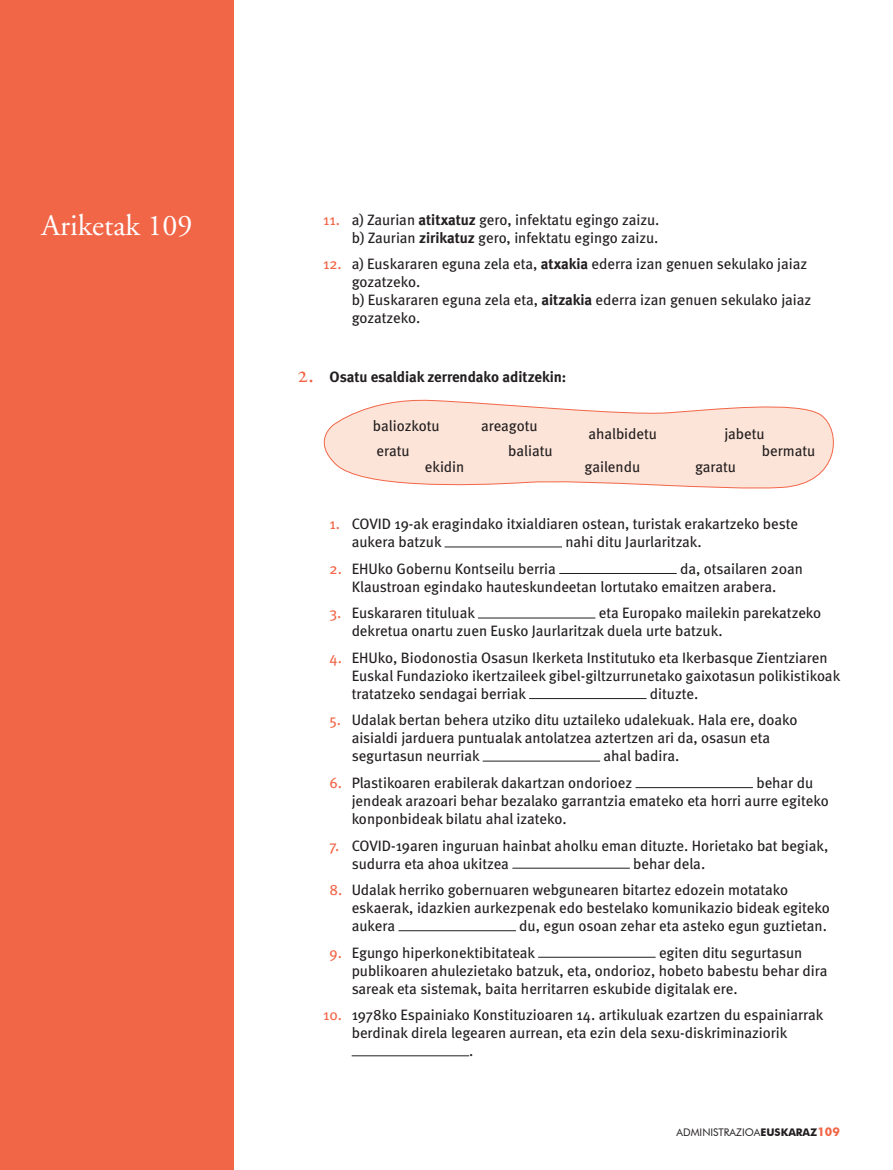
<style>
.page{position:relative;width:893px;height:1170px;background:#fff}
.page>*{position:absolute;margin:0;border:0;box-sizing:border-box;transform-origin:0 0}
.t1{font:30px "Adobe Garamond";color:#fff}
.Ariketak02{font:15px/18px "Meta";color:#231f20}
.Ariketako1{font:700 15px "Meta";color:#231f20}
.t2{font:10.5px "Futura BT";color:#231f20}
.s1{color:#f26648}
.s2{font-weight:700}
.s3{font-family:"Adobe Garamond Regular SC";font-weight:400;font-size:24px;color:#f26648}
.s4{font-weight:700;font-size:12px;color:#f26648}
</style>
<div class="page">
<div style="left:0;top:0;width:234px;height:1169px;background:#f26648"></div>
<hr style="left:445px;top:546px;width:117px;height:1px;background:#231f20">
<hr style="left:559px;top:573px;width:118px;height:1px;background:#231f20">
<hr style="left:478px;top:617px;width:117px;height:1px;background:#231f20">
<hr style="left:529px;top:698px;width:118px;height:1px;background:#231f20">
<hr style="left:483px;top:760px;width:117px;height:1px;background:#231f20">
<hr style="left:635px;top:787px;width:118px;height:1px;background:#231f20">
<hr style="left:512px;top:867px;width:118px;height:1px;background:#231f20">
<hr style="left:398px;top:930px;width:118px;height:1px;background:#231f20">
<hr style="left:538px;top:956px;width:118px;height:1px;background:#231f20">
<hr style="left:352px;top:1055px;width:117px;height:1px;background:#231f20">
<svg style="left:323px;top:399px;width:511px;height:90px"></svg>
<h1 class="t1" style="left:41px;top:209px;width:152px">Ariketak 109</h1>
<p class="Ariketak02" style="left:323px;top:210px;width:338px;text-align:right"><span class="s1">11.</span> a) Zaurian <span class="s2">atitxatuz</span> gero, infektatu egingo zaizu. b) Zaurian <span class="s2">zirikatuz</span> gero, infektatu egingo zaizu.</p>
<p class="Ariketak02" style="left:352px;top:255px;width:461px;text-indent:-28px"><span class="s1">12.</span> a) Euskararen eguna zela eta, <span class="s2">atxakia</span> ederra izan genuen sekulako jaiaz gozatzeko.<br>b) Euskararen eguna zela eta, <span class="s2">aitzakia</span> ederra izan genuen sekulako jaiaz gozatzeko.</p>
<p class="Ariketako1" style="left:298px;top:367px;width:270px"><span class="s3">2.</span> Osatu esaldiak zerrendako aditzekin:</p>
<p class="Ariketak02" style="left:373px;top:417px;width:68px">baliozkotu</p>
<p class="Ariketak02" style="left:481px;top:417px;width:58px">areagotu</p>
<p class="Ariketak02" style="left:377px;top:441px;width:35px">eratu</p>
<p class="Ariketak02" style="left:508px;top:441px;width:46px">baliatu</p>
<p class="Ariketak02" style="left:588px;top:425px;width:70px">ahalbidetu</p>
<p class="Ariketak02" style="left:585px;top:457px;width:57px">gailendu</p>
<p class="Ariketak02" style="left:724px;top:425px;width:42px">jabetu</p>
<p class="Ariketak02" style="left:762px;top:441px;width:55px">bermatu</p>
<p class="Ariketak02" style="left:425px;top:457px;width:41px">ekidin</p>
<p class="Ariketak02" style="left:695px;top:457px;width:42px">garatu</p>
<p class="Ariketak02" style="left:352px;top:515px;width:448px;text-indent:-22px"><span class="s1">1.</span> COVID 19-ak eragindako itxialdiaren ostean, turistak erakartzeko beste aukera batzuk</p>
<p class="Ariketak02" style="left:565px;top:533px;width:138px">nahi ditu Jaurlaritzak.</p>
<p class="Ariketak02" style="left:330px;top:559px;width:228px"><span class="s1">2.</span> EHUko Gobernu Kontseilu berria</p>
<p class="Ariketak02" style="left:352px;top:559px;width:453px;text-indent:328px">da, otsailaren 20an<br>Klaustroan egindako hauteskundeetan lortutako emaitzen arabera.</p>
<p class="Ariketak02" style="left:330px;top:604px;width:147px"><span class="s1">3.</span> Euskararen tituluak</p>
<p class="Ariketak02" style="left:352px;top:604px;width:471px;text-indent:247px">eta Europako mailekin parekatzeko dekretua onartu zuen Eusko Jaurlaritzak duela urte batzuk.</p>
<p class="Ariketak02" style="left:352px;top:648px;width:490px;text-indent:-22px"><span class="s1">4.</span> EHUko, Biodonostia Osasun Ikerketa Institutuko eta Ikerbasque Zientziaren<br>Euskal Fundazioko ikertzaileek gibel-giltzurrunetako gaixotasun polikistikoak tratatzeko sendagai berriak</p>
<p class="Ariketak02" style="left:650px;top:684px;width:50px">dituzte.</p>
<p class="Ariketak02" style="left:352px;top:711px;width:447px;text-indent:-22px"><span class="s1">5.</span> Udalak bertan behera utziko ditu uztaileko udalekuak. Hala ere, doako aisialdi jarduera puntualak antolatzea aztertzen ari da, osasun eta segurtasun neurriak</p>
<p class="Ariketak02" style="left:603px;top:747px;width:77px">ahal badira.</p>
<p class="Ariketak02" style="left:330px;top:773px;width:304px"><span class="s1">6.</span> Plastikoaren erabilerak dakartzan ondorioez</p>
<p class="Ariketak02" style="left:352px;top:773px;width:479px;text-indent:405px">behar du jendeak arazoari behar bezalako garrantzia emateko eta horri aurre egiteko konponbideak bilatu ahal izateko.</p>
<p class="Ariketak02" style="left:352px;top:836px;width:478px;text-indent:-22px"><span class="s1">7.</span> COVID-19aren inguruan hainbat aholku eman dituzte. Horietako bat begiak, sudurra eta ahoa ukitzea</p>
<p class="Ariketak02" style="left:633px;top:854px;width:74px">behar dela.</p>
<p class="Ariketak02" style="left:352px;top:880px;width:480px;text-indent:-22px"><span class="s1">8.</span> Udalak herriko gobernuaren webgunearen bitartez edozein motatako eskaerak, idazkien aurkezpenak edo bestelako komunikazio bideak egiteko aukera</p>
<p class="Ariketak02" style="left:519px;top:916px;width:309px">du, egun osoan zehar eta asteko egun guztietan.</p>
<p class="Ariketak02" style="left:330px;top:943px;width:207px"><span class="s1">9.</span> Egungo hiperkonektibitateak</p>
<p class="Ariketak02" style="left:352px;top:943px;width:477px;text-indent:307px">egiten ditu segurtasun publikoaren ahulezietako batzuk, eta, ondorioz, hobeto babestu behar dira sareak eta sistemak, baita herritarren eskubide digitalak ere.</p>
<p class="Ariketak02" style="left:323px;top:1005px;width:502px"><span class="s1">10.</span> 1978ko Espainiako Konstituzioaren 14. artikuluak ezartzen du espainiarrak</p>
<p class="Ariketak02" style="left:352px;top:1023px;width:437px">berdinak direla legearen aurrean, eta ezin dela sexu-diskriminaziorik</p>
<p class="Ariketak02" style="left:469px;top:1041px;width:6px">.</p>
<p class="t2" style="left:677px;top:1125px;width:165px">ADMINISTRAZIOA<span class="s2">EUSKARAZ</span><span class="s4">109</span></p>
</div>
